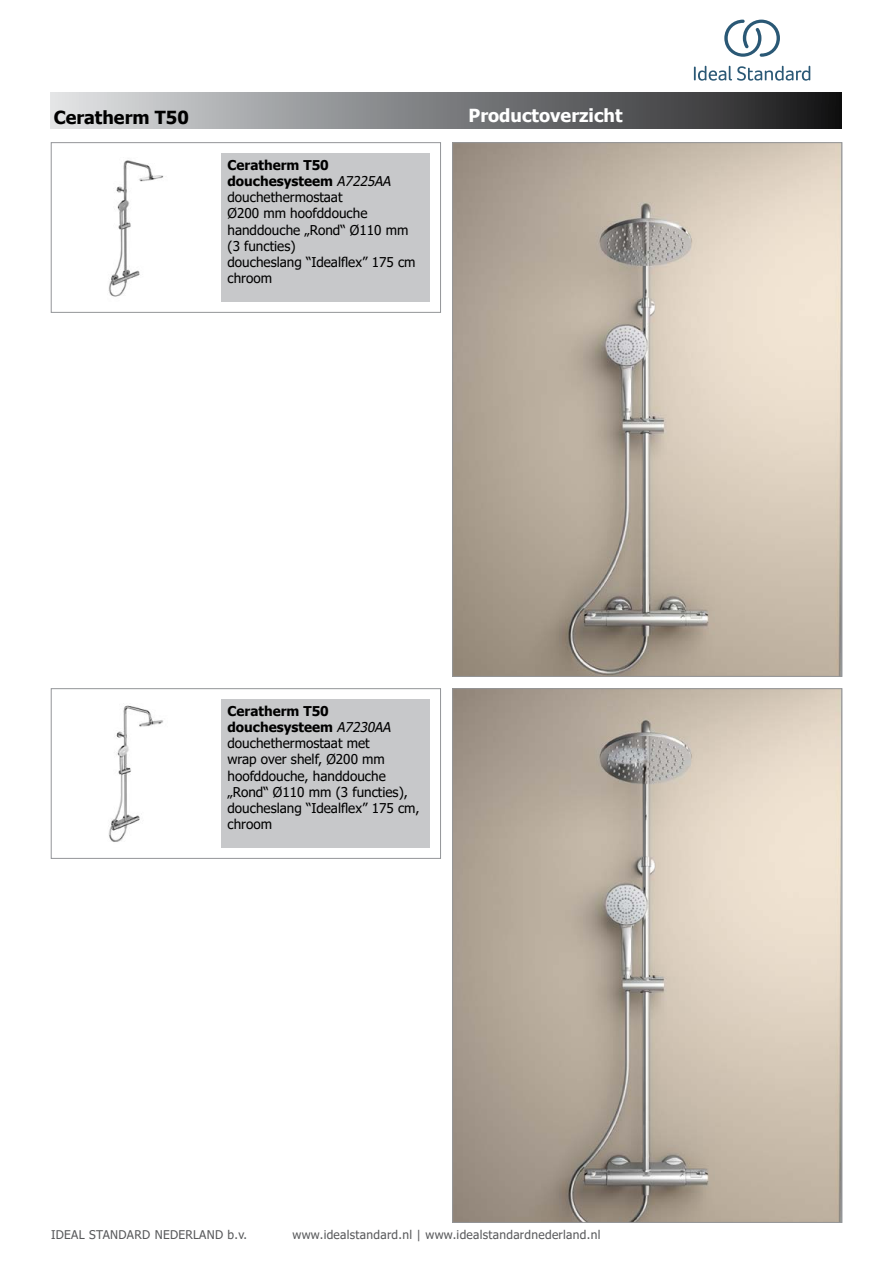
<style>
.page{position:relative;width:893px;height:1263px;background:#fff}
.page>*{position:absolute;margin:0;border:0;box-sizing:border-box;transform-origin:0 0}
.t1{font:700 18px "Tahoma";color:#fff}
.t2{font:700 18px "Tahoma";color:#000}
.t3{font:13.5px/16.2px "Tahoma";color:#000}
.t4{font:12px "Tahoma";letter-spacing:.025em;color:#58595b}
.s1{font-weight:700}
.s2{font-style:italic}
</style>
<div class="page">
<div style="left:51px;top:92px;width:791px;height:37px;background:linear-gradient(to right,#dee1e3,#1a1a1b)"></div>
<img style="left:454px;top:690px;width:386px;height:530px">
<img style="left:454px;top:144px;width:386px;height:530px">
<div style="left:51px;top:688px;width:390px;height:170px;border:1px solid #939598"></div>
<img style="left:108px;top:705px;width:55px;height:137px">
<div style="left:221px;top:699px;width:209px;height:149px;background:#c7c8ca"></div>
<div style="left:51px;top:142px;width:390px;height:171px;border:1px solid #939598"></div>
<img style="left:108px;top:160px;width:56px;height:137px">
<div style="left:221px;top:153px;width:209px;height:149px;background:#c7c8ca"></div>
<svg style="left:694px;top:66px;width:116px;height:15px"></svg>
<svg style="left:724px;top:20px;width:56px;height:37px"></svg>
<h1 class="t2" style="left:54px;top:105px;width:137px">Ceratherm T50</h1>
<p class="t3" style="left:227px;top:158px;width:190px"><span class="s1">Ceratherm T50 douchesysteem</span> <span class="s2">A7225AA </span>douchethermostaat<br>Ø200 mm hoofddouche handdouche „Rond“ Ø110 mm (3 functies)<br>doucheslang “Idealflex” 175 cm chroom</p>
<h1 class="t1" style="left:469px;top:103px;width:155px">Productoverzicht</h1>
<p class="t3" style="left:227px;top:703px;width:194px"><span class="s1">Ceratherm T50 douchesysteem</span> <span class="s2">A7230AA </span>douchethermostaat met<br>wrap over shelf, Ø200 mm hoofddouche, handdouche „Rond“ Ø110 mm (3 functies), doucheslang “Idealflex” 175 cm, chroom</p>
<p class="t4" style="left:51px;top:1227px;width:198px">IDEAL STANDARD NEDERLAND b.v.</p>
<p class="t4" style="left:292px;top:1227px;width:309px">www.idealstandard.nl | www.idealstandardnederland.nl</p>
</div>
